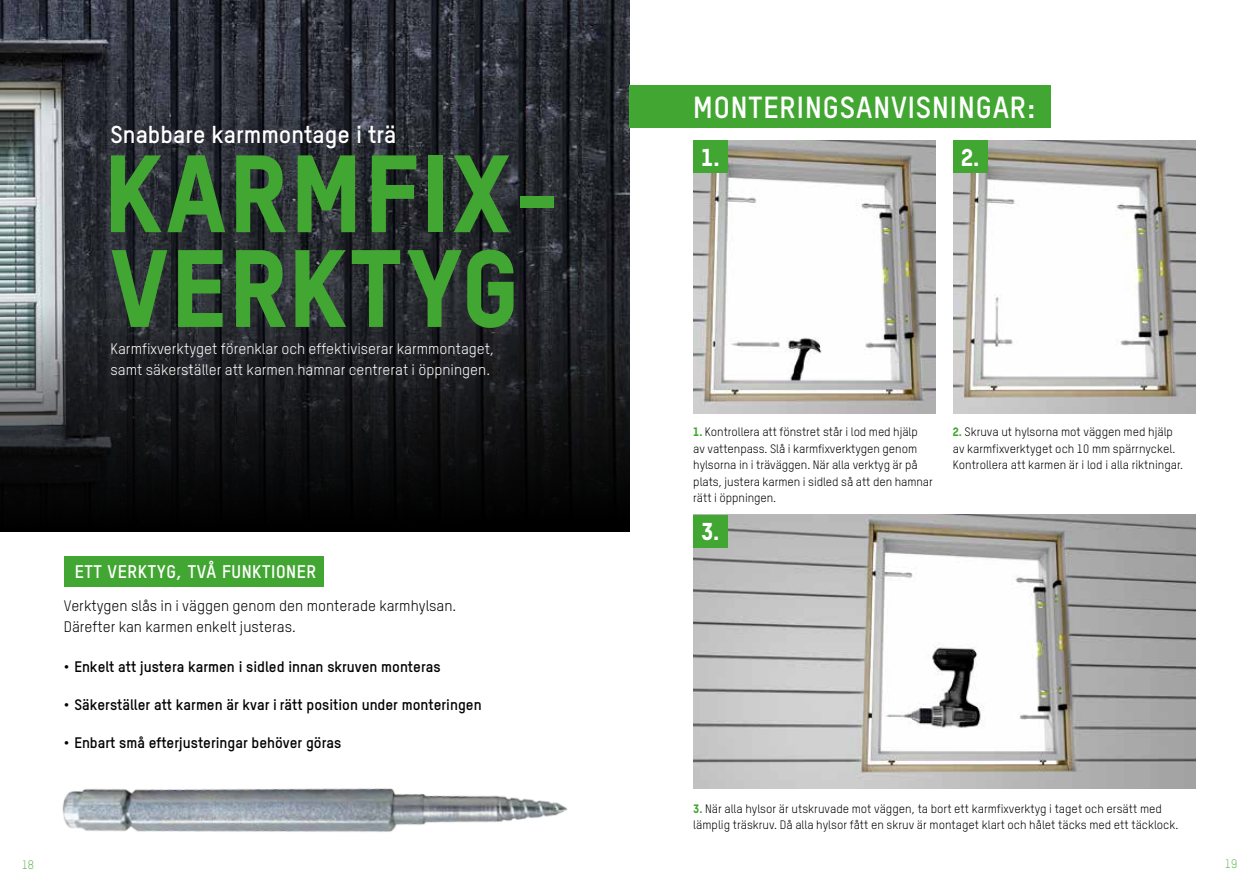
<style>
.page{position:relative;width:1259px;height:893px;background:#fff}
.page>*{position:absolute;margin:0;border:0;box-sizing:border-box;transform-origin:0 0}
.t1{font:800 107.85px/94.7px "TSTAR";letter-spacing:.03em;color:#42a632}
.t2{font:700 30px "TSTAR";letter-spacing:.03em;color:#fff}
.t3{font:700 24.15px "TSTAR";color:#fff}
.t4{font:800 24px "TSTAR";color:#fff}
.t5{font:700 18px "TSTAR";letter-spacing:.03em;color:#fff}
.t6{font:700 15px "TSTAR";color:#000}
.t7{font:15px/21px "TSTAR";color:#fff}
.t8{font:15px/21px "TSTAR";color:#000}
.t9{font:12px/16.5px "TSTAR";color:#000}
.t10{font:300 12px "TSTAR";color:#42a632}
.s1{font-weight:800;color:#42a632}
</style>
<div class="page">
<img style="left:0;top:0;width:629px;height:302px">
<svg style="left:0;top:302px;width:629px;height:229px;background:#191a1d"></svg>
<div style="left:64px;top:556px;width:260px;height:30px;background:#42a632"></div>
<img style="left:62px;top:788px;width:506px;height:44px">
<img style="left:693px;top:140px;width:242px;height:273px">
<img style="left:953px;top:140px;width:242px;height:273px">
<img style="left:693px;top:515px;width:502px;height:273px">
<div style="left:693px;top:140px;width:34px;height:33px;background:#42a632"></div>
<div style="left:953px;top:140px;width:34px;height:33px;background:#42a632"></div>
<div style="left:693px;top:515px;width:34px;height:32px;background:#42a632"></div>
<div style="left:629px;top:85px;width:421px;height:42px;background:#42a632"></div>
<h3 class="t3" style="left:111px;top:120px;width:287px">Snabbare karmmontage i trä</h3>
<h1 class="t1" style="left:104px;top:144px;width:458px">KARMFIX-<br>VERKTYG</h1>
<p class="t7" style="left:111px;top:339px;width:385px">Karmfixverktyget förenklar och effektiviserar karmmontaget, samt säkerställer att karmen hamnar centrerat i öppningen.</p>
<h3 class="t5" style="left:75px;top:561px;width:243px">ETT VERKTYG, TVÅ FUNKTIONER</h3>
<p class="t8" style="left:64px;top:595px;width:394px">Verktygen slås in i väggen genom den monterade karmhylsan.<br>Därefter kan karmen enkelt justeras.</p>
<p class="t6" style="left:64px;top:657px;width:378px">• Enkelt att justera karmen i sidled innan skruven monteras</p>
<p class="t6" style="left:64px;top:695px;width:419px">• Säkerställer att karmen är kvar i rätt position under monteringen</p>
<p class="t6" style="left:64px;top:733px;width:279px">• Enbart små efterjusteringar behöver göras</p>
<h2 class="t2" style="left:693px;top:89px;width:343px">MONTERINGSANVISNINGAR:</h2>
<h3 class="t4" style="left:701px;top:142px;width:20px">1.</h3>
<h3 class="t4" style="left:961px;top:142px;width:20px">2.</h3>
<p class="t9" style="left:693px;top:424px;width:241px"><span class="s1">1.</span> Kontrollera att fönstret står i lod med hjälp<br>av vattenpass. Slå i karmfixverktygen genom hylsorna in i träväggen. När alla verktyg är på plats, justera karmen i sidled så att den hamnar rätt i öppningen.</p>
<h3 class="t4" style="left:701px;top:517px;width:20px">3.</h3>
<p class="t9" style="left:952px;top:424px;width:232px"><span class="s1">2.</span> Skruva ut hylsorna mot väggen med hjälp av karmfixverktyget och 10 mm spärrnyckel.<br>Kontrollera att karmen är i lod i alla riktningar.</p>
<p class="t9" style="left:693px;top:800px;width:486px"><span class="s1">3.</span> När alla hylsor är utskruvade mot väggen, ta bort ett karmfixverktyg i taget och ersätt med lämplig träskruv. Då alla hylsor fått en skruv är montaget klart och hålet täcks med ett täcklock.</p>
<p class="t10" style="left:22px;top:857px;width:14px">18</p>
<p class="t10" style="left:1225px;top:857px;width:14px">19</p>
</div>
